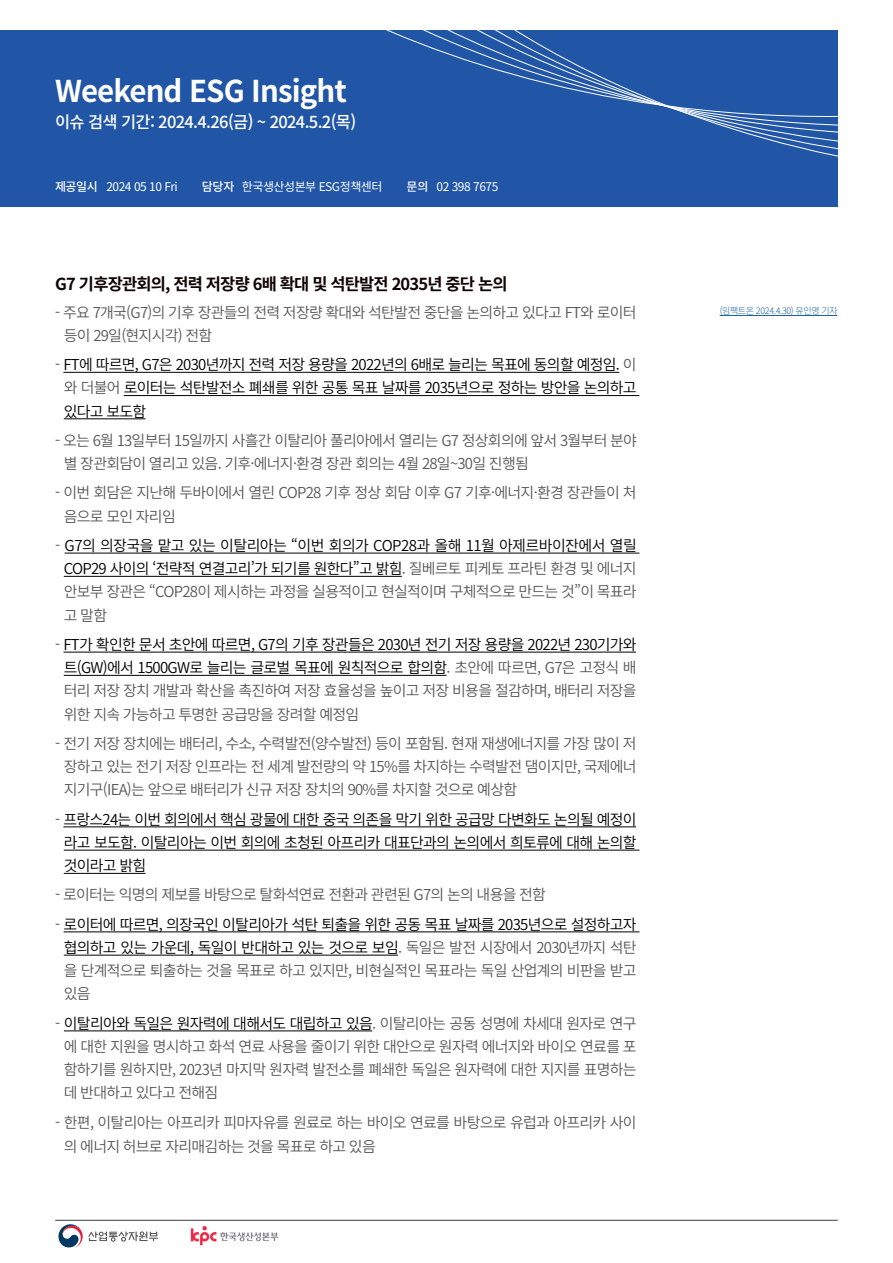
<style>
.page{position:relative;width:893px;height:1263px;background:#fff}
.page>*{position:absolute;margin:0;border:0;box-sizing:border-box;transform-origin:0 0}
.t1{font:700 30px "Source Han Sans K";letter-spacing:-.03em;color:#fff}
.t2{font:700 16.5px "Source Han Sans K";letter-spacing:-.05em;color:#110405}
.t3{font:500 16.5px "Source Han Sans K";letter-spacing:-.04em;color:#fff}
.t4{font:15px/23.2px "Source Han Sans K";letter-spacing:-.05em;color:#575757}
.t5{font:15px/23.2px "Source Han Sans K";letter-spacing:-.05em;color:#000;text-align:justify}
.t6{font:12px "Source Han Sans K";letter-spacing:-.04em;color:#fff}
.t7{font:500 12px "Source Han Sans K";letter-spacing:-.025em;color:#fff}
.t8{font:300 9px "Source Han Sans K";letter-spacing:-.04em;color:#175d9e}
.s1{color:#575757}
.s2{color:#000}
</style>
<div class="page">
<svg style="left:58px;top:1224px;width:100px;height:24px"></svg>
<div style="left:0;top:30px;width:838px;height:176px;background:#2155a5"></div>
<svg style="left:423px;top:30px;width:415px;height:177px"></svg>
<hr style="left:55px;top:1220px;width:783px;height:1px;background:#030505">
<img style="left:190px;top:1226px;width:89px;height:20px">
<hr style="left:63px;top:372px;width:556px;height:1px;background:#000">
<hr style="left:124px;top:395px;width:515px;height:1px;background:#000">
<hr style="left:64px;top:418px;width:82px;height:1px;background:#000">
<hr style="left:65px;top:553px;width:574px;height:1px;background:#000">
<hr style="left:64px;top:576px;width:338px;height:1px;background:#000">
<hr style="left:64px;top:652px;width:572px;height:1px;background:#000">
<hr style="left:64px;top:675px;width:383px;height:1px;background:#000">
<hr style="left:63px;top:826px;width:573px;height:1px;background:#000">
<hr style="left:64px;top:850px;width:575px;height:1px;background:#000">
<hr style="left:64px;top:873px;width:82px;height:1px;background:#000">
<hr style="left:64px;top:931px;width:575px;height:1px;background:#000">
<hr style="left:64px;top:955px;width:334px;height:1px;background:#000">
<hr style="left:64px;top:1030px;width:308px;height:1px;background:#000">
<hr style="left:720px;top:315px;width:117px;height:1px;background:#175d9e">
<p class="t1" style="left:55px;top:74px;width:293px">Weekend ESG Insight</p>
<p class="t3" style="left:55px;top:113px;width:303px">이슈 검색 기간: 2024.4.26(금) ~ 2024.5.2(목)</p>
<p class="t7" style="left:55px;top:180px;width:44px">제공일시</p>
<p class="t6" style="left:106px;top:180px;width:73px">2024 05 10 Fri</p>
<p class="t7" style="left:202px;top:180px;width:34px">담당자</p>
<p class="t6" style="left:242px;top:180px;width:142px">한국생산성본부 ESG정책센터</p>
<p class="t7" style="left:407px;top:180px;width:24px">문의</p>
<p class="t6" style="left:436px;top:180px;width:63px">02 398 7675</p>
<p class="t2" style="left:55px;top:274px;width:454px">G7 기후장관회의, 전력 저장량 6배 확대 및 석탄발전 2035년 중단 논의</p>
<p class="t4" style="left:64px;top:301px;width:574px;text-indent:-9px">- 주요 7개국(G7)의 기후 장관들의 전력 저장량 확대와 석탄발전 중단을 논의하고 있다고 FT와 로이터 등이 29일(현지시각) 전함</p>
<p class="t5" style="left:64px;top:353px;width:574px;text-indent:-9px"><span class="s1">-</span> FT에 따르면, G7은 2030년까지 전력 저장 용량을 2022년의 6배로 늘리는 목표에 동의할 예정임. <span class="s1">이 와 더불어</span> 로이터는 석탄발전소 폐쇄를 위한 공통 목표 날짜를 2035년으로 정하는 방안을 논의하고 있다고 보도함</p>
<p class="t4" style="left:64px;top:429px;width:575px;text-indent:-9px">- 오는 6월 13일부터 15일까지 사흘간 이탈리아 풀리아에서 열리는 G7 정상회의에 앞서 3월부터 분야 별 장관회담이 열리고 있음. 기후·에너지·환경 장관 회의는 4월 28일~30일 진행됨</p>
<p class="t4" style="left:64px;top:481px;width:574px;text-indent:-9px">- 이번 회담은 지난해 두바이에서 열린 COP28 기후 정상 회담 이후 G7 기후·에너지·환경 장관들이 처 음으로 모인 자리임</p>
<p class="t5" style="left:64px;top:534px;width:574px;text-indent:-9px"><span class="s1">-</span> G7의 의장국을 맡고 있는 이탈리아는 “이번 회의가 COP28과 올해 11월 아제르바이잔에서 열릴 COP29 사이의 ‘전략적 연결고리’가 되기를 원한다”고 밝힘<span class="s1">. 질베르토 피케토 프라틴 환경 및 에너지 안보부 장관은 “COP28이 제시하는 과정을 실용적이고 현실적이며 구체적으로 만드는 것”이 목표라 고 말함</span></p>
<p class="t4" style="left:64px;top:633px;width:574px;text-align:justify;text-indent:-9px">- <span class="s2">FT가 확인한 문서 초안에 따르면, G7의 기후 장관들은 2030년 전기 저장 용량을 2022년 230기가와 트(GW)에서 1500GW로 늘리는 글로벌 목표에 원칙적으로 합의함</span>. 초안에 따르면, G7은 고정식 배 터리 저장 장치 개발과 확산을 촉진하여 저장 효율성을 높이고 저장 비용을 절감하며, 배터리 저장을 위한 지속 가능하고 투명한 공급망을 장려할 예정임</p>
<p class="t4" style="left:64px;top:732px;width:574px;text-align:justify;text-indent:-9px">- 전기 저장 장치에는 배터리, 수소, 수력발전(양수발전) 등이 포함됨. 현재 재생에너지를 가장 많이 저 장하고 있는 전기 저장 인프라는 전 세계 발전량의 약 15%를 차지하는 수력발전 댐이지만, 국제에너 지기구(IEA)는 앞으로 배터리가 신규 저장 장치의 90%를 차지할 것으로 예상함</p>
<p class="t5" style="left:64px;top:808px;width:574px;text-indent:-9px"><span class="s1">-</span> 프랑스24는 이번 회의에서 핵심 광물에 대한 중국 의존을 막기 위한 공급망 다변화도 논의될 예정이 라고 보도함. 이탈리아는 이번 회의에 초청된 아프리카 대표단과의 논의에서 희토류에 대해 논의할 것이라고 밝힘</p>
<p class="t4" style="left:55px;top:883px;width:492px">- 로이터는 익명의 제보를 바탕으로 탈화석연료 전환과 관련된 G7의 논의 내용을 전함</p>
<p class="t5" style="left:64px;top:913px;width:574px;text-indent:-9px"><span class="s1">-</span> 로이터에 따르면, 의장국인 이탈리아가 석탄 퇴출을 위한 공동 목표 날짜를 2035년으로 설정하고자 협의하고 있는 가운데, 독일이 반대하고 있는 것으로 보임<span class="s1">. 독일은 발전 시장에서 2030년까지 석탄 을 단계적으로 퇴출하는 것을 목표로 하고 있지만, 비현실적인 목표라는 독일 산업계의 비판을 받고 있음</span></p>
<p class="t4" style="left:64px;top:1012px;width:574px;text-align:justify;text-indent:-9px">- <span class="s2">이탈리아와 독일은 원자력에 대해서도 대립하고 있음</span>. 이탈리아는 공동 성명에 차세대 원자로 연구 에 대한 지원을 명시하고 화석 연료 사용을 줄이기 위한 대안으로 원자력 에너지와 바이오 연료를 포 함하기를 원하지만, 2023년 마지막 원자력 발전소를 폐쇄한 독일은 원자력에 대한 지지를 표명하는 데 반대하고 있다고 전해짐</p>
<p class="t4" style="left:64px;top:1110px;width:574px;line-height:24px;text-indent:-9px">- 한편, 이탈리아는 아프리카 피마자유를 원료로 하는 바이오 연료를 바탕으로 유럽과 아프리카 사이 의 에너지 허브로 자리매김하는 것을 목표로 하고 있음</p>
<p class="t8" style="left:720px;top:306px;width:120px">(임팩트온 2024.4.30) 유인영 기자</p>
</div>
